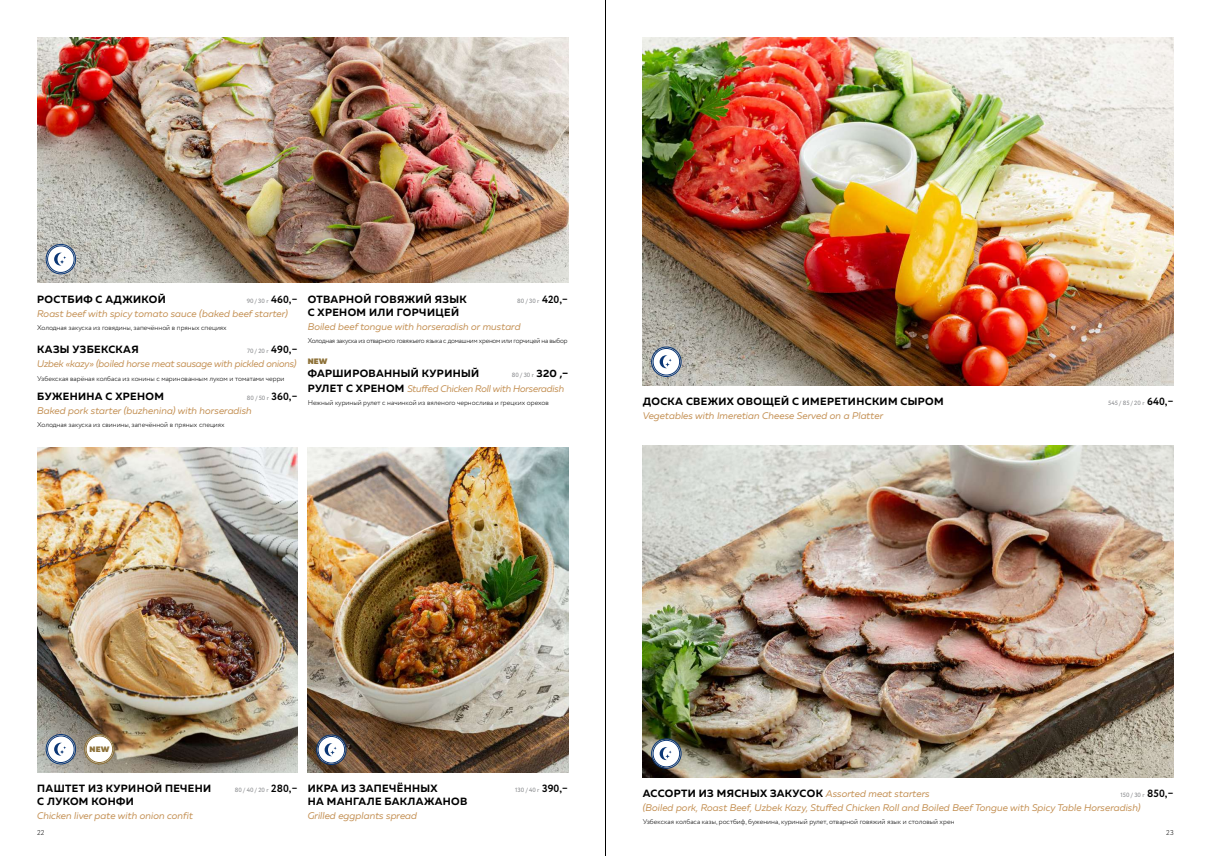
<style>
.page{position:relative;width:1211px;height:856px;background:#fff}
.page>*{position:absolute;margin:0;border:0;box-sizing:border-box;transform-origin:0 0}
.t1{font:700 10.5px "Muller";letter-spacing:.035em;color:#000}
.t2{font:italic 9.62px "Muller";color:#c38f52}
.t3{font:italic 9.62px "Muller";letter-spacing:-.02em;color:#c38f52}
.t4{font:900 7.88px "Muller";letter-spacing:.01em;color:#8d7138}
.t5{font:300 7px "Circe";color:#000}
.t6{font:300 7px "Circe";letter-spacing:-.03em;color:#000}
.t7{font:6.12px "Circe";color:#808285}
.s1{font-weight:700;font-size:10.5px;color:#000}
.s2{font-family:"Muller";font-weight:700;font-size:10.5px;color:#000}
.s3{font-weight:700;font-style:normal;font-size:10.5px;color:#000}
.s4{font-weight:400;font-style:italic;font-size:9.62px;color:#c38f52}
</style>
<div class="page">
<img style="left:308px;top:448px;width:260px;height:325px">
<img style="left:37px;top:448px;width:261px;height:325px">
<img style="left:642px;top:445px;width:531px;height:332px">
<svg style="left:652px;top:739px;width:28px;height:28px"></svg>
<div style="left:651px;top:738px;width:30px;height:30px;border:1px solid #0a3675;border-radius:50%"></div>
<div style="left:653px;top:740px;width:26px;height:27px;border:1px solid #0a3675;border-radius:50%"></div>
<div style="left:658px;top:746px;width:15px;height:15px;background:#fff;border-radius:7px"></div>
<svg style="left:659px;top:747px;width:12px;height:13px"></svg>
<svg style="left:317px;top:735px;width:28px;height:28px"></svg>
<div style="left:316px;top:735px;width:30px;height:29px;border:1px solid #0a3675;border-radius:50%"></div>
<div style="left:318px;top:736px;width:27px;height:27px;border:1px solid #0a3675;border-radius:50%"></div>
<div style="left:323px;top:742px;width:15px;height:15px;background:#fff;border-radius:7px"></div>
<svg style="left:324px;top:743px;width:13px;height:13px"></svg>
<svg style="left:47px;top:735px;width:28px;height:28px"></svg>
<div style="left:46px;top:734px;width:30px;height:30px;border:1px solid #0a3675;border-radius:50%"></div>
<div style="left:47px;top:736px;width:27px;height:26px;border:1px solid #0a3675;border-radius:50%"></div>
<div style="left:53px;top:742px;width:15px;height:14px;background:#fff;border-radius:7px"></div>
<svg style="left:54px;top:742px;width:12px;height:13px"></svg>
<div style="left:85px;top:735px;width:28px;height:28px;background:#fff;border-radius:50%"></div>
<div style="left:84px;top:734px;width:30px;height:30px;border:1px solid #8d7138;border-radius:50%"></div>
<div style="left:86px;top:736px;width:27px;height:26px;border:1px solid #8d7138;border-radius:50%"></div>
<img style="left:37px;top:37px;width:531px;height:246px">
<svg style="left:47px;top:245px;width:28px;height:28px"></svg>
<div style="left:46px;top:244px;width:30px;height:30px;border:1px solid #0a3675;border-radius:50%"></div>
<div style="left:47px;top:246px;width:27px;height:26px;border:1px solid #0a3675;border-radius:50%"></div>
<div style="left:53px;top:252px;width:15px;height:14px;background:#fff;border-radius:7px"></div>
<svg style="left:54px;top:253px;width:12px;height:13px"></svg>
<img style="left:642px;top:37px;width:531px;height:348px">
<svg style="left:652px;top:348px;width:28px;height:28px"></svg>
<div style="left:651px;top:347px;width:30px;height:30px;border:1px solid #0a3675;border-radius:50%"></div>
<div style="left:653px;top:348px;width:26px;height:27px;border:1px solid #0a3675;border-radius:50%"></div>
<div style="left:658px;top:354px;width:15px;height:15px;background:#fff;border-radius:7px"></div>
<svg style="left:659px;top:355px;width:12px;height:13px"></svg>
<hr style="left:605px;top:0;width:1px;height:856px;background:#000">
<p class="t1" style="left:37px;top:293px;width:130px">РОСТБИФ С АДЖИКОЙ</p>
<p class="t7" style="left:247px;top:297px;width:53px">90 / 30 г <span class="s1">460,–</span></p>
<p class="t2" style="left:37px;top:308px;width:252px">Roast beef with spicy tomato sauce (baked beef starter)</p>
<p class="t5" style="left:37px;top:323px;width:191px">Холодная закуска из говядины, запечённой в пряных специях</p>
<p class="t1" style="left:37px;top:343px;width:103px">КАЗЫ УЗБЕКСКАЯ</p>
<p class="t7" style="left:247px;top:347px;width:52px">70 / 20 г <span class="s1">490,–</span></p>
<p class="t3" style="left:37px;top:358px;width:261px">Uzbek «kazy» (boiled horse meat sausage with pickled onions)</p>
<p class="t5" style="left:37px;top:374px;width:249px">Узбекская варёная колбаса из конины с маринованным луком и томатами черри</p>
<p class="t1" style="left:37px;top:389px;width:128px">БУЖЕНИНА С ХРЕНОМ</p>
<p class="t7" style="left:247px;top:393px;width:52px">80 / 50 г <span class="s1">360,–</span></p>
<p class="t2" style="left:37px;top:404px;width:216px">Baked pork starter (buzhenina) with horseradish</p>
<p class="t5" style="left:37px;top:420px;width:189px">Холодная закуска из свинины, запечённой в пряных специях</p>
<p class="t1" style="left:308px;top:293px;width:160px">ОТВАРНОЙ ГОВЯЖИЙ ЯЗЫК</p>
<p class="t7" style="left:517px;top:297px;width:52px">80 / 30 г <span class="s1">420,–</span></p>
<p class="t1" style="left:308px;top:305px;width:153px">С ХРЕНОМ ИЛИ ГОРЧИЦЕЙ</p>
<p class="t2" style="left:308px;top:320px;width:214px">Boiled beef tongue with horseradish or mustard</p>
<p class="t6" style="left:308px;top:336px;width:261px">Холодная закуска из отварного говяжьего языка с домашним хреном или горчицей на выбор</p>
<p class="t4" style="left:308px;top:356px;width:21px">NEW</p>
<p class="t1" style="left:308px;top:367px;width:173px">ФАРШИРОВАННЫЙ КУРИНЫЙ</p>
<p class="t7" style="left:512px;top:371px;width:58px">80 / 30 г <span class="s2">320 ,–</span></p>
<p class="t3" style="left:308px;top:383px;width:258px"><span class="s3">РУЛЕТ С ХРЕНОМ</span> Stuffed Chicken Roll with Horseradish</p>
<p class="t5" style="left:308px;top:398px;width:243px">Нежный куриный рулет с начинкой из вяленого чернослива и грецких орехов</p>
<p class="t1" style="left:642px;top:395px;width:302px">ДОСКА СВЕЖИХ ОВОЩЕЙ С ИМЕРЕТИНСКИМ СЫРОМ</p>
<p class="t7" style="left:1108px;top:399px;width:67px">545 / 85 / 20 г <span class="s1">640,–</span></p>
<p class="t2" style="left:642px;top:409px;width:242px">Vegetables with Imeretian Cheese Served on a Platter</p>
<p class="t4" style="left:90px;top:744px;width:21px">NEW</p>
<p class="t1" style="left:37px;top:782px;width:175px">ПАШТЕТ ИЗ КУРИНОЙ ПЕЧЕНИ</p>
<p class="t7" style="left:235px;top:786px;width:64px">80 / 40 / 20 г <span class="s1">280,–</span></p>
<p class="t1" style="left:37px;top:794px;width:98px">С ЛУКОМ КОНФИ</p>
<p class="t2" style="left:37px;top:809px;width:157px">Chicken liver pate with onion confit</p>
<p class="t1" style="left:308px;top:782px;width:131px">ИКРА ИЗ ЗАПЕЧЁННЫХ</p>
<p class="t7" style="left:515px;top:786px;width:54px">130 / 40 г <span class="s1">390,–</span></p>
<p class="t1" style="left:308px;top:794px;width:161px">НА МАНГАЛЕ БАКЛАЖАНОВ</p>
<p class="t2" style="left:308px;top:809px;width:111px">Grilled eggplants spread</p>
<p class="t1" style="left:642px;top:786px;width:288px">АССОРТИ ИЗ МЯСНЫХ ЗАКУСОК <span class="s4">Assorted meat starters</span></p>
<p class="t7" style="left:1120px;top:790px;width:55px">150 / 30 г <span class="s1">850,–</span></p>
<p class="t2" style="left:642px;top:801px;width:499px">(Boiled pork, Roast Beef, Uzbek Kazy, Stuffed Chicken Roll and Boiled Beef Tongue with Spicy Table Horseradish)</p>
<p class="t5" style="left:642px;top:817px;width:313px">Узбекская колбаса казы, ростбиф, буженина, куриный рулет, отварной говяжий язык и столовый хрен</p>
<p class="t5" style="left:37px;top:827px;width:9px">22</p>
<p class="t5" style="left:1166px;top:827px;width:9px">23</p>
</div>
